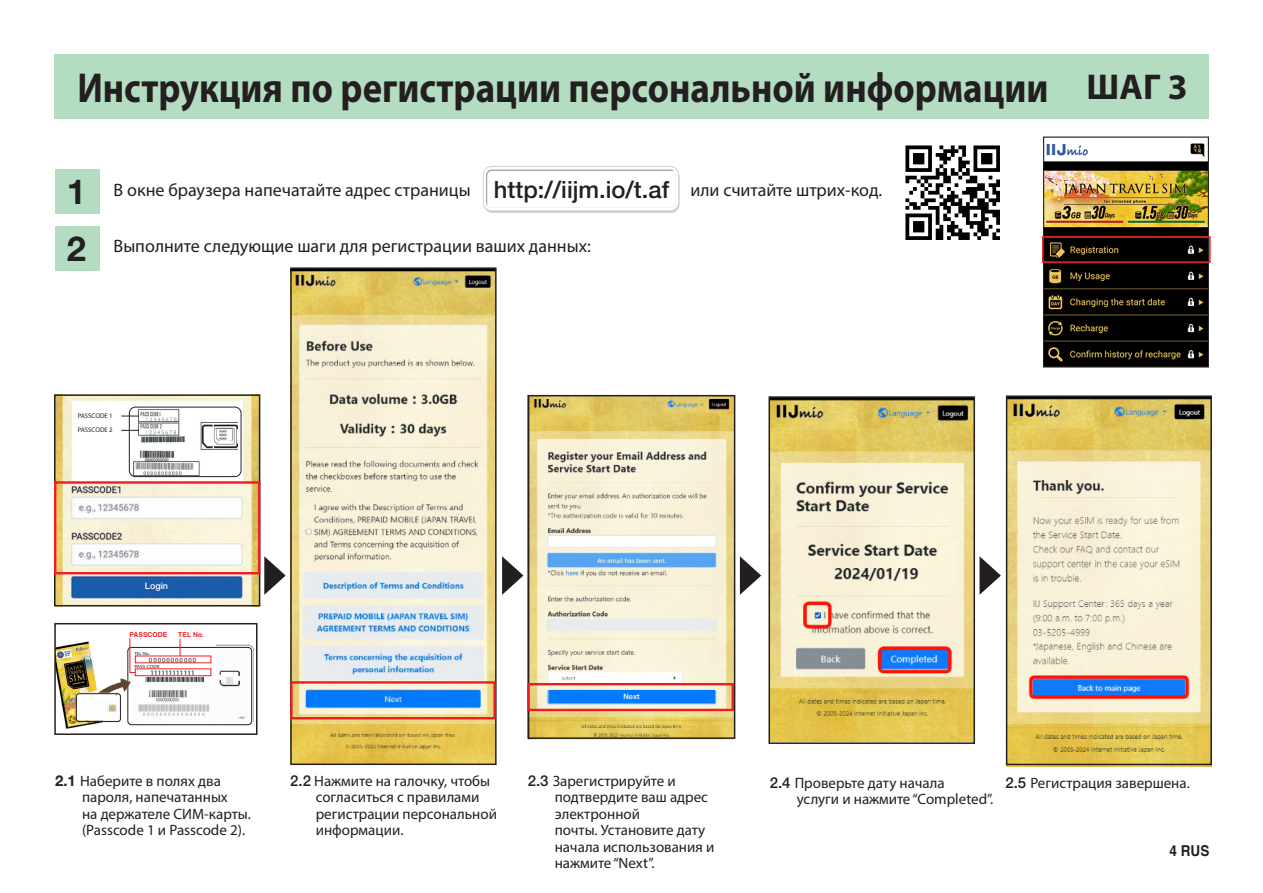
<style>
.page{position:relative;width:1263px;height:893px;background:#fff}
.page>*{position:absolute;margin:0;border:0;box-sizing:border-box;transform-origin:0 0}
.t1{font:700 42px "Myriad Pro";color:#231f20;scale:.88 1}
.t2{font:700 36px "Myriad Pro";color:#231f20}
.t3{font:700 34.5px "Helvetica Neue LT Std";color:#231f20}
.t4{font:500 23.7px "Helvetica Neue LT Std";color:#231f20}
.t5{font:18px "Myriad Pro";color:#231f20}
.t6{font:15px/16.5px "Myriad Pro";color:#231f20}
.t7{font:700 15px "Helvetica";color:#231f20;scale:.9 1}
.t8{font:500 9px "Helvetica Neue LT Std";color:#fff}
.t9{font:500 7.5px "Helvetica Neue LT Std";color:#fff}
.t10{font:6.75px "Myriad Pro";color:#231f20}
.t11{font:700 6.75px "Helvetica";letter-spacing:.01em;color:#ee1d23}
.t12{font:6.75px "Myriad Pro";letter-spacing:-.06em;color:#231f20;scale:1.21 1}
.t13{font:4.5px "Myriad Pro";color:#231f20;scale:1.21 1}
.t14{font:4.5px "Myriad Pro";color:#231f20;scale:1.1 1}
.s1{font-family:"Helvetica Neue LT Std";font-weight:700}
.s2{font-family:"Helvetica Neue LT Std";font-weight:500}
</style>
<div class="page">
<div style="left:54px;top:54px;width:1155px;height:65px;background:#b3dcc0"></div>
<div style="left:55px;top:170px;width:44px;height:44px;background:#b3dcc0"></div>
<div style="left:55px;top:226px;width:44px;height:44px;background:#b3dcc0"></div>
<img style="left:57px;top:397px;width:200px;height:206px">
<div style="left:72px;top:401px;width:171px;height:80px;background:#fff"></div>
<img style="left:134px;top:409px;width:103px;height:66px">
<div style="left:129px;top:407px;width:112px;height:70px;border:1px solid #231f20;border-radius:6px"></div>
<svg style="left:121px;top:416px;width:18px;height:1px"></svg>
<svg style="left:121px;top:430px;width:18px;height:1px"></svg>
<div style="left:54px;top:394px;width:206px;height:212px;border:2px solid #231f20"></div>
<div style="left:54px;top:481px;width:206px;height:93px;border:2px solid #ee1d23"></div>
<img style="left:57px;top:629px;width:196px;height:99px">
<div style="left:54px;top:623px;width:203px;height:112px;border:2px solid #231f20"></div>
<div style="left:126px;top:646px;width:128px;height:80px;border:3px solid #fff;border-radius:4px"></div>
<div style="left:130px;top:630px;width:86px;height:47px;background:#fff"></div>
<div style="left:135px;top:668px;width:76px;height:8px;border:1px solid #ee1d23"></div>
<div style="left:127px;top:647px;width:125px;height:78px;border:1px solid #231f20;border-radius:4px"></div>
<div style="left:76px;top:693px;width:45px;height:29px;border:1px solid #231f20;border-radius:3px"></div>
<svg style="left:129px;top:637px;width:7px;height:36px"></svg>
<svg style="left:120px;top:679px;width:11px;height:13px"></svg>
<div style="left:145px;top:581px;width:28px;height:12px;background:#1a5aa9"></div>
<svg style="left:502px;top:556px;width:21px;height:39px"></svg>
<svg style="left:740px;top:556px;width:21px;height:39px"></svg>
<svg style="left:979px;top:556px;width:22px;height:39px"></svg>
<svg style="left:264px;top:556px;width:22px;height:39px"></svg>
<div style="left:484px;top:168px;width:196px;height:45px;background:#cacbcd;border-radius:9px"></div>
<svg style="left:483px;top:166px;width:196px;height:45px;background:#f9f9f9"></svg>
<img style="left:905px;top:145px;width:95px;height:95px">
<img style="left:1045px;top:143px;width:162px;height:223px">
<div style="left:1043px;top:137px;width:166px;height:231px;border:1px solid #231f20"></div>
<div style="left:1042px;top:236px;width:168px;height:27px;border:2px solid #ee1d23"></div>
<img style="left:530px;top:398px;width:202px;height:338px">
<div style="left:527px;top:395px;width:208px;height:344px;border:2px solid #231f20"></div>
<div style="left:527px;top:683px;width:207px;height:28px;border:2px solid #ee1d23"></div>
<img style="left:291px;top:267px;width:205px;height:495px">
<div style="left:290px;top:268px;width:207px;height:497px;border:2px solid #231f20"></div>
<div style="left:290px;top:681px;width:206px;height:38px;border:2px solid #ee1d23"></div>
<div style="left:549px;top:690px;width:166px;height:13px;background:#007aff"></div>
<img style="left:771px;top:399px;width:201px;height:342px">
<div style="left:768px;top:396px;width:207px;height:348px;border:2px solid #231f20"></div>
<img style="left:1006px;top:395px;width:205px;height:371px">
<div style="left:1006px;top:396px;width:206px;height:369px;border:2px solid #231f20"></div>
<svg style="left:149px;top:639px;width:47px;height:18px"></svg>
<p class="t1" style="left:77px;top:60px;width:1105px">Инструкция по регистрации персональной информации</p>
<p class="t3" style="left:67px;top:170px;width:21px">1</p>
<p class="t3" style="left:67px;top:227px;width:21px">2</p>
<p class="t4" style="left:494px;top:175px;width:177px">http://iijm.io/t.af</p>
<p class="t5" style="left:114px;top:179px;width:359px">В окне браузера напечатайте адрес страницы</p>
<p class="t5" style="left:690px;top:179px;width:193px">или считайте штрих-код.</p>
<p class="t5" style="left:114px;top:235px;width:479px">Выполните следующие шаги для регистрации ваших данных:</p>
<p class="t2" style="left:1086px;top:64px;width:103px">ШАГ 3</p>
<p class="t10" style="left:78px;top:411px;width:36px">PASSCODE 1</p>
<p class="t10" style="left:78px;top:426px;width:36px">PASSCODE 2</p>
<p class="t8" style="left:145px;top:580px;width:25px">Login</p>
<p class="t11" style="left:129px;top:631px;width:39px">PASSCODE</p>
<p class="t11" style="left:178px;top:631px;width:27px">TEL No.</p>
<p class="t12" style="left:150px;top:668px;width:39px">111111111111</p>
<p class="t14" style="left:134px;top:650px;width:15px">TEL No.</p>
<p class="t13" style="left:134px;top:664px;width:22px">PASS CODE</p>
<p class="t9" style="left:623px;top:692px;width:18px">Next</p>
<p class="t6" style="left:82px;top:772px;width:170px;text-indent:-27px"><span class="s1">2.1</span> Наберите в полях два пароля, напечатанных<br>на держателе СИМ-карты.</p>
<p class="t6" style="left:82px;top:821px;width:165px">(Passcode 1 и Passcode 2).</p>
<p class="t6" style="left:316px;top:772px;width:183px;text-indent:-26px"><span class="s2">2.2</span> Нажмите на галочку, чтобы согласиться с правилами регистрации персональной информации.</p>
<p class="t6" style="left:1005px;top:774px;width:186px"><span class="s2">2.5</span> Регистрация завершена.</p>
<p class="t6" style="left:555px;top:772px;width:161px;text-indent:-27px"><span class="s2">2.3</span> Зарегистрируйте и подтвердите ваш адрес электронной<br>почты. Установите дату начала использования и нажмите “Next”.</p>
<p class="t6" style="left:797px;top:774px;width:198px;text-indent:-27px"><span class="s2">2.4</span> Проверьте дату начала<br>услуги и нажмите “Completed”.</p>
<p class="t7" style="left:1169px;top:841px;width:46px">4 RUS</p>
</div>
